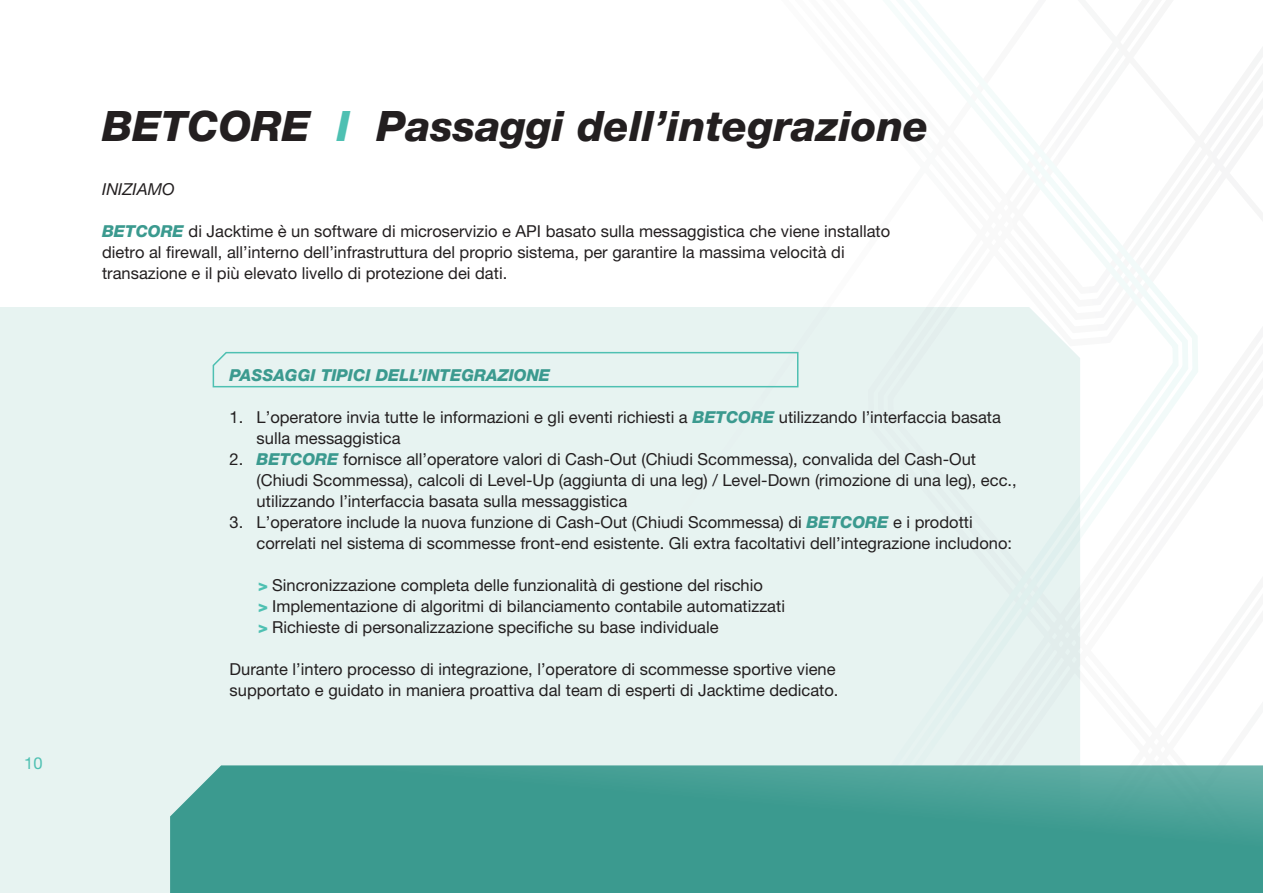
<style>
.page{position:relative;width:1263px;height:893px;background:#fff}
.page>*{position:absolute;margin:0;border:0;box-sizing:border-box;transform-origin:0 0}
.t1{font:italic 800 42px "Helvetica Neue LT Pro";color:#231f20}
.t2{font:16.5px/21px "Helvetica Neue LT Pro";color:#231f20}
.t3{font:italic 800 16.5px "Helvetica Neue LT Pro";color:#3b9a8f}
.t4{font:italic 16.5px "Helvetica Neue LT Pro";color:#231f20}
.t5{font:16.5px "Helvetica Neue LT Pro";color:#4ec0b2}
.s1{color:#4ec0b2}
.s2{font-weight:800;font-style:italic;color:#3b9a8f}
.s3{font-weight:800;font-style:italic;color:#4ec0b2}
</style>
<div class="page">
<svg style="left:977px;top:47px;width:286px;height:492px"></svg>
<div style="left:0;top:307px;width:1080px;height:586px;background:#e7f3f1"></div>
<svg style="left:212px;top:351px;width:587px;height:37px;background:#d9eeeb"></svg>
<svg style="left:170px;top:765px;width:1093px;height:128px;background:#419d92"></svg>
<p class="t5" style="left:24px;top:753px;width:20px">10</p>
<h1 class="t1" style="left:102px;top:101px;width:828px">BETCORE <span class="s1">I</span> Passaggi dell’integrazione</h1>
<p class="t4" style="left:102px;top:179px;width:74px">INIZIAMO</p>
<p class="t2" style="left:102px;top:220px;width:790px"><span class="s2">BETCORE</span> di Jacktime è un software di microservizio e API basato sulla messaggistica che viene installato dietro al firewall, all’interno dell’infrastruttura del proprio sistema, per garantire la massima velocità di transazione e il più elevato livello di protezione dei dati.</p>
<p class="t3" style="left:230px;top:365px;width:322px">PASSAGGI TIPICI DELL’INTEGRAZIONE</p>
<p class="t2" style="left:257px;top:406px;width:746px;text-indent:-27px">1. L’operatore invia tutte le informazioni e gli eventi richiesti a <span class="s2">BETCORE</span> utilizzando l’interfaccia basata sulla messaggistica</p>
<p class="t2" style="left:257px;top:448px;width:762px;text-indent:-27px">2. <span class="s2">BETCORE</span> fornisce all’operatore valori di Cash-Out (Chiudi Scommessa), convalida del Cash-Out (Chiudi Scommessa), calcoli di Level-Up (aggiunta di una leg) / Level-Down (rimozione di una leg), ecc., utilizzando l’interfaccia basata sulla messaggistica</p>
<p class="t2" style="left:257px;top:511px;width:757px;text-indent:-27px">3. L’operatore include la nuova funzione di Cash-Out (Chiudi Scommessa) di <span class="s2">BETCORE</span> e i prodotti correlati nel sistema di scommesse front-end esistente. Gli extra facoltativi dell’integrazione includono:</p>
<p class="t2" style="left:258px;top:574px;width:528px"><span class="s3">&gt;</span> Sincronizzazione completa delle funzionalità di gestione del rischio<br><span class="s3">&gt;</span> Implementazione di algoritmi di bilanciamento contabile automatizzati <span class="s3">&gt;</span> Richieste di personalizzazione specifiche su base individuale</p>
<p class="t2" style="left:230px;top:658px;width:610px">Durante l’intero processo di integrazione, l’operatore di scommesse sportive viene supportato e guidato in maniera proattiva dal team di esperti di Jacktime dedicato.</p>
</div>
